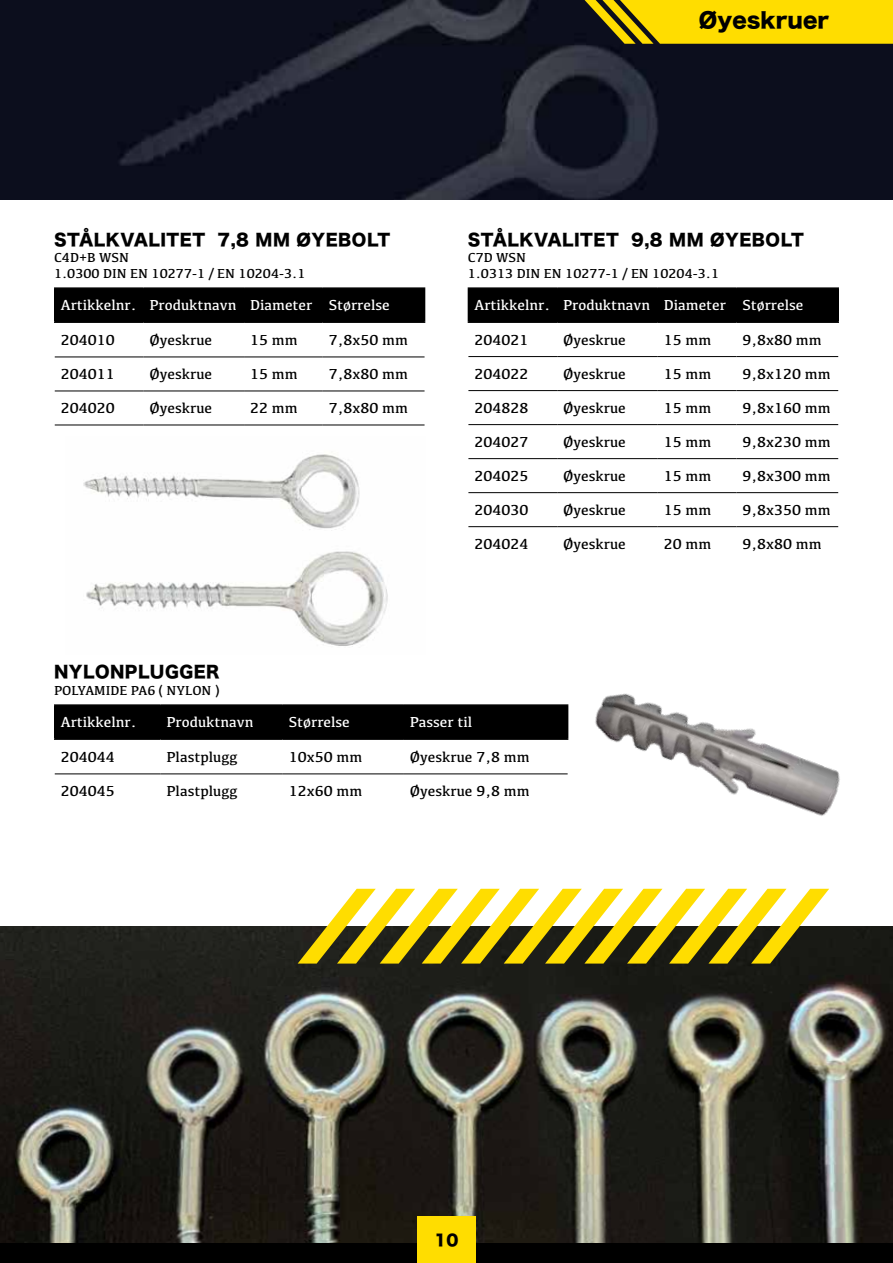
<style>
.page{position:relative;width:893px;height:1263px;background:#fff}
.page>*{position:absolute;margin:0;border:0;box-sizing:border-box;transform-origin:0 0}
.t1{font:21px "Hira Kaku Std N W8";color:#000}
.t2{font:16.5px "Hira Kaku Std N W8";letter-spacing:.03em;color:#000}
.t3{font:15.45px "Hira Kaku Std N W8";color:#000}
.t4{font:15px "Kefa";color:#000}
.t5{font:15px "Kefa";color:#fff}
.t6{font:13.5px/16.2px "Kefa";color:#000}
</style>
<div class="page">
<img style="left:0;top:926px;width:893px;height:318px">
<img style="left:595px;top:693px;width:245px;height:123px">
<img style="left:83px;top:454px;width:305px;height:192px">
<img style="left:0;top:0;width:893px;height:200px">
<svg style="left:298px;top:889px;width:531px;height:74px"></svg>
<div style="left:0;top:1244px;width:893px;height:19px;background:#000"></div>
<div style="left:417px;top:1216px;width:59px;height:47px;background:#fd0"></div>
<div style="left:56px;top:289px;width:368px;height:32px;background:#000"></div>
<hr style="left:54px;top:287px;width:90px;height:2px;background:#000">
<hr style="left:54px;top:289px;width:2px;height:32px;background:#000">
<hr style="left:144px;top:287px;width:100px;height:2px;background:#000">
<hr style="left:143px;top:289px;width:1px;height:32px;background:#000">
<hr style="left:244px;top:287px;width:79px;height:2px;background:#000">
<hr style="left:243px;top:289px;width:2px;height:32px;background:#000">
<hr style="left:323px;top:287px;width:102px;height:2px;background:#000">
<hr style="left:322px;top:289px;width:1px;height:32px;background:#000">
<hr style="left:424px;top:289px;width:1px;height:32px;background:#000">
<hr style="left:54px;top:321px;width:90px;height:2px;background:#000">
<hr style="left:144px;top:321px;width:100px;height:2px;background:#000">
<hr style="left:244px;top:321px;width:79px;height:2px;background:#000">
<hr style="left:323px;top:321px;width:102px;height:2px;background:#000">
<hr style="left:55px;top:357px;width:89px;height:1px;background:#000">
<hr style="left:144px;top:357px;width:100px;height:1px;background:#000">
<hr style="left:244px;top:357px;width:79px;height:1px;background:#000">
<hr style="left:323px;top:357px;width:102px;height:1px;background:#000">
<hr style="left:55px;top:391px;width:89px;height:1px;background:#000">
<hr style="left:144px;top:391px;width:100px;height:1px;background:#000">
<hr style="left:244px;top:391px;width:79px;height:1px;background:#000">
<hr style="left:323px;top:391px;width:102px;height:1px;background:#000">
<hr style="left:55px;top:425px;width:89px;height:1px;background:#000">
<hr style="left:144px;top:425px;width:100px;height:1px;background:#000">
<hr style="left:244px;top:425px;width:79px;height:1px;background:#000">
<hr style="left:323px;top:425px;width:102px;height:1px;background:#000">
<div style="left:469px;top:289px;width:368px;height:32px;background:#000"></div>
<hr style="left:468px;top:287px;width:89px;height:2px;background:#000">
<hr style="left:468px;top:289px;width:1px;height:32px;background:#000">
<hr style="left:557px;top:287px;width:101px;height:2px;background:#000">
<hr style="left:556px;top:289px;width:2px;height:32px;background:#000">
<hr style="left:658px;top:287px;width:78px;height:2px;background:#000">
<hr style="left:657px;top:289px;width:1px;height:32px;background:#000">
<hr style="left:736px;top:287px;width:103px;height:2px;background:#000">
<hr style="left:736px;top:289px;width:1px;height:32px;background:#000">
<hr style="left:837px;top:289px;width:2px;height:32px;background:#000">
<hr style="left:468px;top:321px;width:89px;height:2px;background:#000">
<hr style="left:557px;top:321px;width:101px;height:2px;background:#000">
<hr style="left:658px;top:321px;width:78px;height:2px;background:#000">
<hr style="left:736px;top:321px;width:103px;height:2px;background:#000">
<hr style="left:468px;top:356px;width:89px;height:1px;background:#000">
<hr style="left:557px;top:356px;width:101px;height:1px;background:#000">
<hr style="left:658px;top:356px;width:78px;height:1px;background:#000">
<hr style="left:736px;top:356px;width:102px;height:1px;background:#000">
<hr style="left:468px;top:390px;width:89px;height:1px;background:#000">
<hr style="left:557px;top:390px;width:101px;height:1px;background:#000">
<hr style="left:658px;top:390px;width:78px;height:1px;background:#000">
<hr style="left:736px;top:390px;width:102px;height:1px;background:#000">
<hr style="left:468px;top:424px;width:89px;height:1px;background:#000">
<hr style="left:557px;top:424px;width:101px;height:1px;background:#000">
<hr style="left:658px;top:424px;width:78px;height:1px;background:#000">
<hr style="left:736px;top:424px;width:102px;height:1px;background:#000">
<hr style="left:468px;top:458px;width:89px;height:1px;background:#000">
<hr style="left:557px;top:458px;width:101px;height:1px;background:#000">
<hr style="left:658px;top:458px;width:78px;height:1px;background:#000">
<hr style="left:736px;top:458px;width:102px;height:1px;background:#000">
<hr style="left:468px;top:492px;width:89px;height:1px;background:#000">
<hr style="left:557px;top:492px;width:101px;height:1px;background:#000">
<hr style="left:658px;top:492px;width:78px;height:1px;background:#000">
<hr style="left:736px;top:492px;width:102px;height:1px;background:#000">
<hr style="left:468px;top:526px;width:89px;height:1px;background:#000">
<hr style="left:557px;top:526px;width:101px;height:1px;background:#000">
<hr style="left:658px;top:526px;width:78px;height:1px;background:#000">
<hr style="left:736px;top:526px;width:102px;height:1px;background:#000">
<div style="left:56px;top:706px;width:511px;height:32px;background:#000"></div>
<hr style="left:54px;top:704px;width:107px;height:2px;background:#000">
<hr style="left:54px;top:706px;width:2px;height:32px;background:#000">
<hr style="left:161px;top:704px;width:122px;height:2px;background:#000">
<hr style="left:160px;top:706px;width:1px;height:32px;background:#000">
<hr style="left:283px;top:704px;width:121px;height:2px;background:#000">
<hr style="left:282px;top:706px;width:1px;height:32px;background:#000">
<hr style="left:404px;top:704px;width:164px;height:2px;background:#000">
<hr style="left:403px;top:706px;width:2px;height:32px;background:#000">
<hr style="left:567px;top:706px;width:1px;height:32px;background:#000">
<hr style="left:54px;top:738px;width:107px;height:2px;background:#000">
<hr style="left:161px;top:738px;width:122px;height:2px;background:#000">
<hr style="left:283px;top:738px;width:121px;height:2px;background:#000">
<hr style="left:404px;top:738px;width:164px;height:2px;background:#000">
<hr style="left:55px;top:773px;width:106px;height:1px;background:#000">
<hr style="left:161px;top:773px;width:122px;height:1px;background:#000">
<hr style="left:283px;top:773px;width:121px;height:1px;background:#000">
<hr style="left:404px;top:773px;width:164px;height:1px;background:#000">
<svg style="left:585px;top:0;width:308px;height:44px;background:#e4c603"></svg>
<h1 class="t1" style="left:699px;top:9px;width:132px">Øyeskruer</h1>
<p class="t2" style="left:54px;top:231px;width:338px">STÅLKVALITET 7,8 MM ØYEBOLT</p>
<p class="t6" style="left:54px;top:250px;width:253px">C4D+B WSN<br>1.0300 DIN EN 10277-1 / EN 10204-3.1</p>
<p class="t5" style="left:61px;top:297px;width:331px">Artikkelnr. Produktnavn Diameter Størrelse</p>
<p class="t4" style="left:61px;top:332px;width:56px">204010</p>
<p class="t4" style="left:150px;top:332px;width:64px">Øyeskrue</p>
<p class="t4" style="left:250px;top:332px;width:49px">15 mm</p>
<p class="t4" style="left:329px;top:332px;width:81px">7,8x50 mm</p>
<p class="t4" style="left:61px;top:366px;width:56px">204011</p>
<p class="t4" style="left:150px;top:366px;width:64px">Øyeskrue</p>
<p class="t4" style="left:250px;top:366px;width:49px">15 mm</p>
<p class="t4" style="left:329px;top:366px;width:81px">7,8x80 mm</p>
<p class="t4" style="left:61px;top:400px;width:56px">204020</p>
<p class="t4" style="left:150px;top:400px;width:64px">Øyeskrue</p>
<p class="t4" style="left:250px;top:400px;width:49px">22 mm</p>
<p class="t4" style="left:329px;top:400px;width:81px">7,8x80 mm</p>
<p class="t2" style="left:54px;top:663px;width:167px">NYLONPLUGGER</p>
<p class="t6" style="left:54px;top:682px;width:167px">POLYAMIDE PA6 ( NYLON )</p>
<p class="t2" style="left:468px;top:231px;width:338px">STÅLKVALITET 9,8 MM ØYEBOLT</p>
<p class="t6" style="left:468px;top:250px;width:253px">C7D WSN<br>1.0313 DIN EN 10277-1 / EN 10204-3.1</p>
<p class="t5" style="left:474px;top:297px;width:331px">Artikkelnr. Produktnavn Diameter Størrelse</p>
<p class="t4" style="left:474px;top:331px;width:56px">204021</p>
<p class="t4" style="left:563px;top:331px;width:64px">Øyeskrue</p>
<p class="t4" style="left:664px;top:331px;width:49px">15 mm</p>
<p class="t4" style="left:742px;top:331px;width:81px">9,8x80 mm</p>
<p class="t4" style="left:474px;top:365px;width:56px">204022</p>
<p class="t4" style="left:563px;top:365px;width:64px">Øyeskrue</p>
<p class="t4" style="left:664px;top:365px;width:49px">15 mm</p>
<p class="t4" style="left:742px;top:365px;width:90px">9,8x120 mm</p>
<p class="t4" style="left:474px;top:399px;width:56px">204828</p>
<p class="t4" style="left:563px;top:399px;width:64px">Øyeskrue</p>
<p class="t4" style="left:664px;top:399px;width:49px">15 mm</p>
<p class="t4" style="left:742px;top:399px;width:90px">9,8x160 mm</p>
<p class="t4" style="left:474px;top:433px;width:56px">204027</p>
<p class="t4" style="left:563px;top:433px;width:64px">Øyeskrue</p>
<p class="t4" style="left:664px;top:433px;width:49px">15 mm</p>
<p class="t4" style="left:742px;top:433px;width:90px">9,8x230 mm</p>
<p class="t4" style="left:474px;top:467px;width:56px">204025</p>
<p class="t4" style="left:563px;top:467px;width:64px">Øyeskrue</p>
<p class="t4" style="left:664px;top:467px;width:49px">15 mm</p>
<p class="t4" style="left:742px;top:467px;width:90px">9,8x300 mm</p>
<p class="t4" style="left:474px;top:501px;width:56px">204030</p>
<p class="t4" style="left:563px;top:501px;width:64px">Øyeskrue</p>
<p class="t4" style="left:664px;top:501px;width:49px">15 mm</p>
<p class="t4" style="left:742px;top:501px;width:90px">9,8x350 mm</p>
<p class="t4" style="left:474px;top:535px;width:56px">204024</p>
<p class="t4" style="left:563px;top:535px;width:64px">Øyeskrue</p>
<p class="t4" style="left:664px;top:535px;width:49px">20 mm</p>
<p class="t4" style="left:742px;top:535px;width:81px">9,8x80 mm</p>
<p class="t5" style="left:61px;top:714px;width:77px">Artikkelnr.</p>
<p class="t5" style="left:167px;top:714px;width:89px">Produktnavn</p>
<p class="t5" style="left:289px;top:714px;width:63px">Størrelse</p>
<p class="t5" style="left:410px;top:714px;width:64px">Passer til</p>
<p class="t4" style="left:61px;top:749px;width:56px">204044</p>
<p class="t4" style="left:167px;top:749px;width:72px">Plastplugg</p>
<p class="t4" style="left:289px;top:749px;width:75px">10x50 mm</p>
<p class="t4" style="left:410px;top:749px;width:121px">Øyeskrue 7,8 mm</p>
<p class="t4" style="left:61px;top:783px;width:56px">204045</p>
<p class="t4" style="left:167px;top:783px;width:72px">Plastplugg</p>
<p class="t4" style="left:289px;top:783px;width:75px">12x60 mm</p>
<p class="t4" style="left:410px;top:783px;width:121px">Øyeskrue 9,8 mm</p>
<p class="t3" style="left:434px;top:1232px;width:25px">10</p>
</div>
